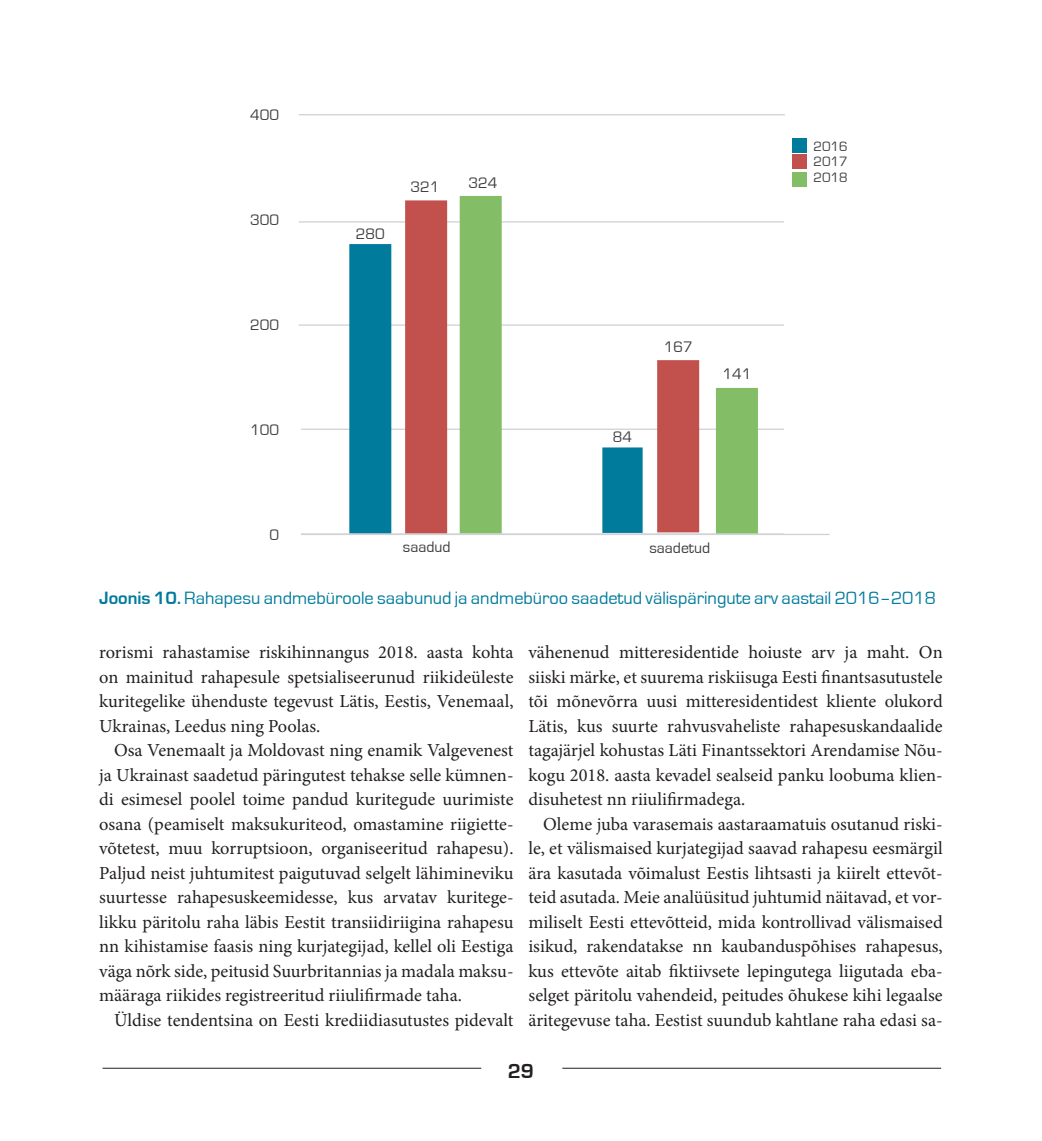
<style>
.page{position:relative;width:1042px;height:1141px;background:#fff}
.page>*{position:absolute;margin:0;border:0;box-sizing:border-box;transform-origin:0 0}
.t1{font:700 21px "Eurostile";color:#231f20}
.t2{font:18.38px/24.5px "Minion Pro";color:#231f20;text-align:justify}
.t3{font:18.38px "Eurostile";color:#007b9c}
.List_Paragraph{font:15.75px "Eurostile";color:#3e3e3f}
.List_Paragraph-2{font:14px "Eurostile";color:#3e3e3f}
.s1{font-weight:700}
</style>
<div class="page">
<hr style="left:103px;top:1068px;width:378px;height:1px;background:#231f20">
<hr style="left:562px;top:1068px;width:379px;height:1px;background:#231f20">
<hr style="left:299px;top:221px;width:485px;height:2px;background:#d1d2d4">
<hr style="left:299px;top:324px;width:485px;height:2px;background:#d1d2d4">
<hr style="left:299px;top:114px;width:486px;height:1px;background:#d1d2d4">
<hr style="left:301px;top:429px;width:483px;height:1px;background:#d1d2d4">
<hr style="left:301px;top:534px;width:528px;height:1px;background:#d1d2d4">
<hr style="left:301px;top:533px;width:483px;height:2px;background:#d1d2d4">
<div style="left:349px;top:244px;width:42px;height:289px;background:#007b9c"></div>
<div style="left:602px;top:447px;width:40px;height:86px;background:#007b9c"></div>
<div style="left:405px;top:200px;width:42px;height:333px;background:#c2504c"></div>
<div style="left:657px;top:360px;width:42px;height:172px;background:#c2504c"></div>
<div style="left:460px;top:196px;width:42px;height:337px;background:#83be67"></div>
<div style="left:716px;top:388px;width:42px;height:145px;background:#83be67"></div>
<div style="left:792px;top:138px;width:15px;height:15px;background:#007b9c"></div>
<div style="left:792px;top:154px;width:15px;height:15px;background:#c2504c"></div>
<div style="left:792px;top:172px;width:15px;height:15px;background:#83be67"></div>
<p class="List_Paragraph" style="left:250px;top:106px;width:30px">400</p>
<p class="List_Paragraph" style="left:250px;top:211px;width:30px">300</p>
<p class="List_Paragraph" style="left:250px;top:316px;width:30px">200</p>
<p class="List_Paragraph" style="left:250px;top:421px;width:30px">100</p>
<p class="List_Paragraph" style="left:269px;top:526px;width:11px">0</p>
<p class="List_Paragraph" style="left:356px;top:225px;width:30px">280</p>
<p class="List_Paragraph" style="left:410px;top:179px;width:30px">321</p>
<p class="List_Paragraph" style="left:468px;top:174px;width:30px">324</p>
<p class="List_Paragraph" style="left:613px;top:428px;width:21px">84</p>
<p class="List_Paragraph" style="left:664px;top:339px;width:30px">167</p>
<p class="List_Paragraph" style="left:722px;top:365px;width:30px">141</p>
<p class="List_Paragraph" style="left:403px;top:539px;width:49px">saadud</p>
<p class="List_Paragraph" style="left:649px;top:540px;width:62px">saadetud</p>
<p class="List_Paragraph-2" style="left:813px;top:139px;width:36px">2016</p>
<p class="List_Paragraph-2" style="left:813px;top:154px;width:36px">2017</p>
<p class="List_Paragraph-2" style="left:813px;top:170px;width:36px">2018</p>
<p class="t3" style="left:99px;top:588px;width:838px"><span class="s1">Joonis 10.</span> Rahapesu andmebüroole saabunud ja andmebüroo saadetud välispäringute arv aastail 2016–2018</p>
<p class="t2" style="left:99px;top:640px;width:416px">rorismi rahastamise riskihinnangus 2018. aasta kohta on mainitud rahapesule spetsialiseerunud riikideüleste kuritegelike ühenduste tegevust Lätis, Eestis, Venemaal, Ukrainas, Leedus ning Poolas.</p>
<p class="t2" style="left:99px;top:738px;width:416px;text-indent:15px">Osa Venemaalt ja Moldovast ning enamik Valgevenest ja Ukrainast saadetud päringutest tehakse selle kümnen&shy;di esimesel poolel toime pandud kuritegude uurimiste osana (peamiselt maksukuriteod, omastamine riigiette&shy;võtetest, muu korruptsioon, organiseeritud rahapesu).<br>Paljud neist juhtumitest paigutuvad selgelt lähimineviku suurtesse rahapesuskeemidesse, kus arvatav kuritege&shy;likku päritolu raha läbis Eestit transiidiriigina rahapesu nn kihistamise faasis ning kurjategijad, kellel oli Eestiga väga nõrk side, peitusid Suurbritannias ja madala maksu&shy;määraga riikides registreeritud riiulifirmade taha.</p>
<p class="t2" style="left:114px;top:1008px;width:401px">Üldise tendentsina on Eesti krediidiasutustes pidevalt</p>
<p class="t2" style="left:528px;top:640px;width:416px">vähenenud mitteresidentide hoiuste arv ja maht. On siiski märke, et suurema riskiisuga Eesti finantsasutustele tõi mõnevõrra uusi mitteresidentidest kliente olukord Lätis, kus suurte rahvusvaheliste rahapesuskandaalide tagajärjel kohustas Läti Finantssektori Arendamise Nõu&shy;kogu 2018. aasta kevadel sealseid panku loobuma klien&shy;disuhetest nn riiulifirmadega.</p>
<p class="t2" style="left:528px;top:812px;width:416px;text-indent:15px">Oleme juba varasemais aastaraamatuis osutanud riski&shy;le, et välismaised kurjategijad saavad rahapesu eesmärgil ära kasutada võimalust Eestis lihtsasti ja kiirelt ettevõt&shy;teid asutada. Meie analüüsitud juhtumid näitavad, et vor&shy;miliselt Eesti ettevõtteid, mida kontrollivad välismaised isikud, rakendatakse nn kaubanduspõhises rahapesus, kus ettevõte aitab fiktiivsete lepingutega liigutada eba&shy;selget päritolu vahendeid, peitudes õhukese kihi legaalse äritegevuse taha. Eestist suundub kahtlane raha edasi sa-</p>
<p class="t1" style="left:508px;top:1059px;width:28px">29</p>
</div>
